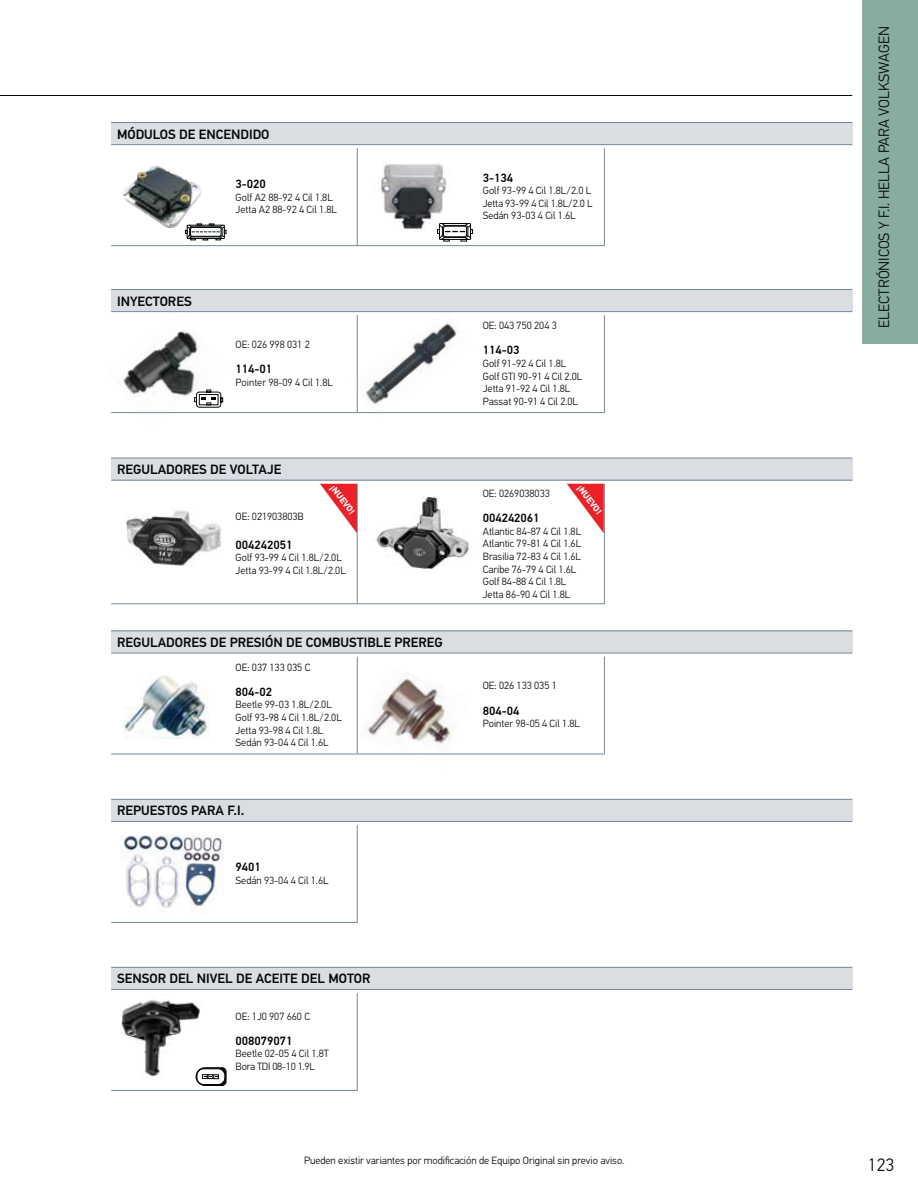
<style>
.page{position:relative;width:918px;height:1188px;background:#fff}
.page>*{position:absolute;margin:0;border:0;box-sizing:border-box;transform-origin:0 0}
.t1{font:300 18px "Hella DIN Universal";color:#040809}
.t2{font:300 15px "Hella DIN Universal";color:#040809}
.t3{font:500 13.5px "Hella DIN Universal";color:#040809}
.t4{font:500 12px "Hella DIN Universal";color:#010202}
.t5{font:300 10.5px/12.6px "Hella DIN Universal";color:#040809}
.t6{font:300 10.5px "Hella DIN Universal";color:#010202}
.t7{font:700 9px "Hella DIN Universal";color:#fff}
.s1{color:#010202}
</style>
<div class="page">
<img style="left:123px;top:165px;width:79px;height:64px">
<svg style="left:185px;top:223px;width:42px;height:17px"></svg>
<img style="left:381px;top:163px;width:66px;height:66px">
<svg style="left:437px;top:223px;width:36px;height:19px"></svg>
<img style="left:351px;top:312px;width:122px;height:102px">
<img style="left:111px;top:312px;width:115px;height:102px">
<svg style="left:194px;top:389px;width:29px;height:19px"></svg>
<img style="left:375px;top:497px;width:97px;height:71px">
<img style="left:126px;top:510px;width:95px;height:56px">
<img style="left:360px;top:672px;width:112px;height:82px">
<img style="left:123px;top:675px;width:86px;height:64px">
<img style="left:120px;top:835px;width:103px;height:73px">
<img style="left:120px;top:1000px;width:80px;height:78px">
<svg style="left:196px;top:1067px;width:30px;height:19px"></svg>
<hr style="left:0;top:95px;width:852px;height:1px;background:#040809">
<hr style="left:357px;top:148px;width:1px;height:97px;background:#748a98">
<hr style="left:604px;top:148px;width:1px;height:97px;background:#748a98">
<hr style="left:111px;top:245px;width:494px;height:1px;background:#748a98">
<hr style="left:357px;top:315px;width:1px;height:97px;background:#748a98">
<hr style="left:604px;top:315px;width:1px;height:97px;background:#748a98">
<hr style="left:111px;top:412px;width:494px;height:1px;background:#748a98">
<hr style="left:357px;top:484px;width:1px;height:119px;background:#748a98">
<hr style="left:604px;top:484px;width:1px;height:119px;background:#748a98">
<hr style="left:111px;top:603px;width:494px;height:1px;background:#748a98">
<hr style="left:357px;top:657px;width:1px;height:97px;background:#748a98">
<hr style="left:604px;top:657px;width:1px;height:97px;background:#748a98">
<hr style="left:111px;top:754px;width:494px;height:1px;background:#748a98">
<hr style="left:357px;top:825px;width:1px;height:97px;background:#748a98">
<hr style="left:111px;top:922px;width:247px;height:1px;background:#748a98">
<hr style="left:357px;top:993px;width:1px;height:97px;background:#748a98">
<hr style="left:111px;top:1090px;width:247px;height:1px;background:#748a98">
<div style="left:111px;top:123px;width:741px;height:22px;background:#dadee3"></div>
<hr style="left:111px;top:122px;width:741px;height:1px;background:#748a98">
<hr style="left:111px;top:144px;width:741px;height:1px;background:#748a98">
<div style="left:111px;top:289px;width:741px;height:23px;background:#dadee3"></div>
<hr style="left:111px;top:289px;width:741px;height:1px;background:#748a98">
<hr style="left:111px;top:311px;width:741px;height:1px;background:#748a98">
<div style="left:111px;top:458px;width:741px;height:22px;background:#dadee3"></div>
<hr style="left:111px;top:458px;width:741px;height:1px;background:#748a98">
<hr style="left:111px;top:480px;width:741px;height:1px;background:#748a98">
<div style="left:111px;top:631px;width:741px;height:22px;background:#dadee3"></div>
<hr style="left:111px;top:631px;width:741px;height:1px;background:#748a98">
<hr style="left:111px;top:653px;width:741px;height:1px;background:#748a98">
<div style="left:111px;top:799px;width:741px;height:22px;background:#dadee3"></div>
<hr style="left:111px;top:799px;width:741px;height:1px;background:#748a98">
<hr style="left:111px;top:821px;width:741px;height:1px;background:#748a98">
<div style="left:111px;top:967px;width:741px;height:22px;background:#dadee3"></div>
<hr style="left:111px;top:967px;width:741px;height:1px;background:#748a98">
<hr style="left:111px;top:989px;width:741px;height:1px;background:#748a98">
<div style="left:863px;top:0;width:55px;height:344px;background:#88ac9f"></div>
<svg style="left:320px;top:484px;width:37px;height:49px"></svg>
<svg style="left:567px;top:484px;width:37px;height:49px"></svg>
<p class="t3" style="left:117px;top:129px;width:154px">MÓDULOS DE ENCENDIDO</p>
<p class="t3" style="left:117px;top:296px;width:76px">INYECTORES</p>
<p class="t4" style="left:236px;top:179px;width:32px">3-020</p>
<p class="t5" style="left:236px;top:191px;width:103px">Golf A2 88-92 4 Cil 1.8L<br>Jetta A2 88-92 4 Cil 1.8L</p>
<p class="t5" style="left:236px;top:339px;width:76px">OE: 026 998 031 2</p>
<p class="t4" style="left:236px;top:365px;width:38px">114-01</p>
<p class="t5" style="left:236px;top:377px;width:99px">Pointer 98-09 4 Cil 1.8L</p>
<p class="t3" style="left:117px;top:464px;width:166px">REGULADORES DE VOLTAJE</p>
<p class="t4" style="left:483px;top:173px;width:32px">3-134</p>
<p class="t5" style="left:483px;top:185px;width:111px;text-align:justify">Golf 93-99 4 Cil 1.8L/2.0 L Jetta 93-99 4 Cil 1.8L/2.0 L Sedán 93-03 4 Cil 1.6L</p>
<p class="t5" style="left:483px;top:320px;width:76px">OE: 043 750 204 3</p>
<p class="t4" style="left:483px;top:346px;width:38px">114-03</p>
<p class="t5" style="left:483px;top:358px;width:101px">Golf 91-92 4 Cil 1.8L<br>Golf GTI 90-91 4 Cil 2.0L<br>Jetta 91-92 4 Cil 1.8L<br>Passat 90-91 4 Cil 2.0L</p>
<p class="t7" style="left:335px;top:484px;width:35px;rotate:53deg">¡NUEVO!</p>
<p class="t7" style="left:582px;top:484px;width:35px;rotate:53deg">¡NUEVO!</p>
<p class="t5" style="left:483px;top:488px;width:69px">OE: 0269038033</p>
<p class="t4" style="left:483px;top:514px;width:58px">004242061</p>
<p class="t5" style="left:483px;top:526px;width:100px">Atlantic 84-87 4 Cil 1.8L<br>Atlantic 79-81 4 Cil 1.6L<br>Brasilia 72-83 4 Cil 1.6L<br>Caribe 76-79 4 Cil 1.6L<br>Golf 84-88 4 Cil 1.8L<br>Jetta 86-90 4 Cil 1.8L</p>
<p class="t5" style="left:236px;top:511px;width:70px"><span class="s1">OE:</span> 021903803B</p>
<p class="t4" style="left:236px;top:540px;width:58px">004242051</p>
<p class="t5" style="left:236px;top:552px;width:112px">Golf 93-99 4 Cil 1.8L/2.0L<br>Jetta 93-99 4 Cil 1.8L/2.0L</p>
<p class="t3" style="left:117px;top:637px;width:327px">REGULADORES DE PRESIÓN DE COMBUSTIBLE PREREG</p>
<p class="t6" style="left:236px;top:663px;width:76px">OE: 037 133 035 C</p>
<p class="t4" style="left:236px;top:687px;width:38px">804-02</p>
<p class="t5" style="left:236px;top:699px;width:108px">Beetle 99-03 1.8L/2.0L<br>Golf 93-98 4 Cil 1.8L/2.0L<br>Jetta 93-98 4 Cil 1.8L<br>Sedán 93-04 4 Cil 1.6L</p>
<p class="t3" style="left:117px;top:806px;width:129px">REPUESTOS PARA F.I.</p>
<p class="t4" style="left:236px;top:862px;width:27px">9401</p>
<p class="t5" style="left:236px;top:874px;width:95px">Sedán 93-04 4 Cil 1.6L</p>
<p class="t3" style="left:117px;top:974px;width:255px">SENSOR DEL NIVEL DE ACEITE DEL MOTOR</p>
<p class="t5" style="left:236px;top:1010px;width:76px"><span class="s1">OE:</span> 1J0 907 660 C</p>
<p class="t4" style="left:236px;top:1036px;width:58px">008079071</p>
<p class="t5" style="left:236px;top:1048px;width:95px">Beetle 02-05 4 Cil 1.8T<br>Bora TDI 08-10 1.9L</p>
<p class="t6" style="left:483px;top:682px;width:76px">OE: 026 133 035 1</p>
<p class="t4" style="left:483px;top:706px;width:38px">804-04</p>
<p class="t5" style="left:483px;top:718px;width:99px">Pointer 98-05 4 Cil 1.8L</p>
<p class="t6" style="left:304px;top:1157px;width:322px">Pueden existir variantes por modificación de Equipo Original sin previo aviso.</p>
<h2 class="t2" style="left:878px;top:328px;width:303px;rotate:-90deg">ELECTRÓNICOS Y F.I. HELLA PARA VOLKSWAGEN</h2>
<h1 class="t1" style="left:868px;top:1158px;width:28px">123</h1>
</div>
